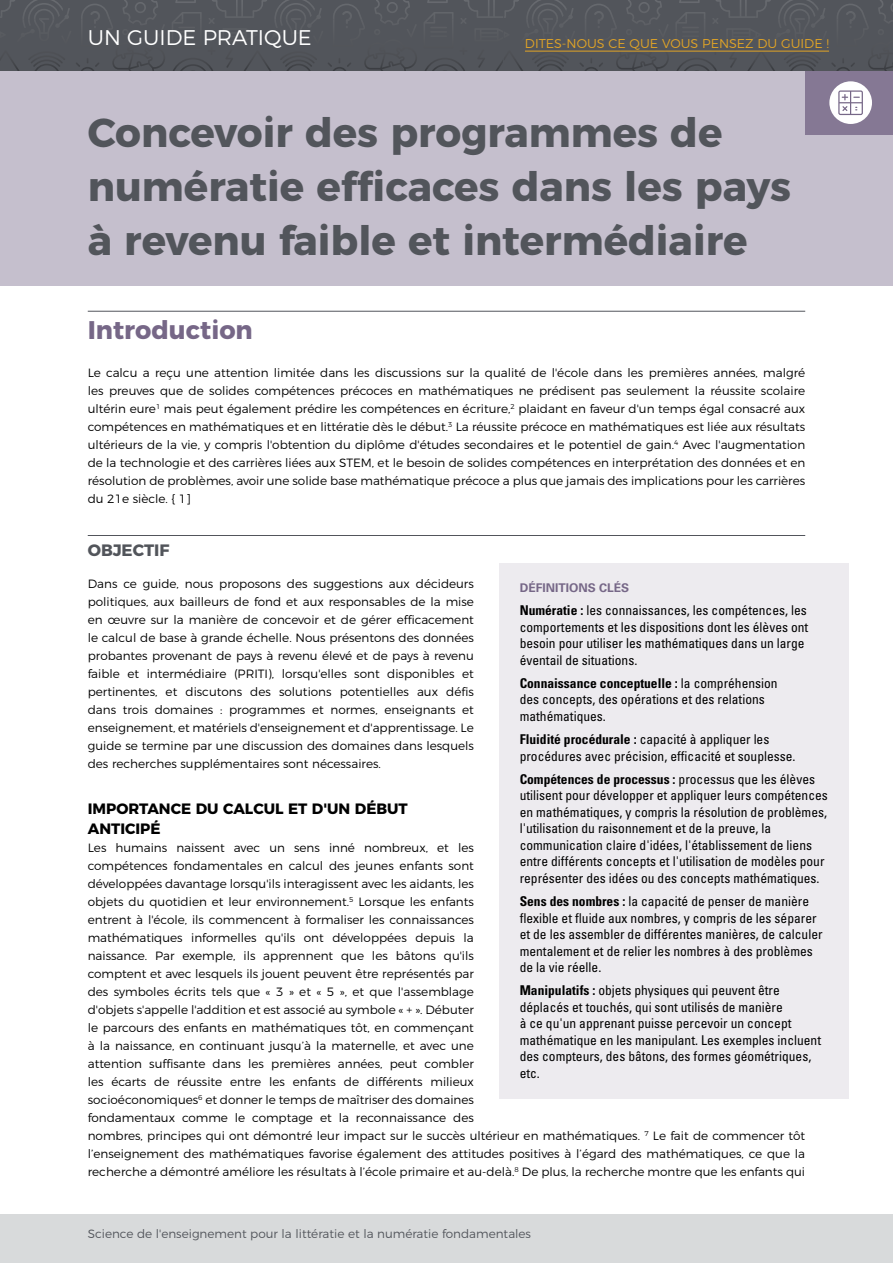
<style>
.page{position:relative;width:893px;height:1263px;background:#fff}
.page>*{position:absolute;margin:0;border:0;box-sizing:border-box;transform-origin:0 0}
.MainHead{font:700 40.5px/54px "Montserrat";color:#52555b}
.Heading1__rule{font:700 25.5px "Montserrat";color:#766787}
.EF_Headline_1{font:300 21.3px "Montserrat";color:#fff}
.Heading2__rule{font:700 16.5px "Montserrat";color:#52555b}
.Heading3{font:700 15px/19.5px "Montserrat";color:#000}
.Paragraph_Style_1{font:condensed 13.5px/16.5px "Univers LT Std";color:#000}
.PED_body{font:300 12.75px "Montserrat";color:#e1a426}
.Body{font:300 12px/18px "Montserrat";color:#000;text-align:justify}
.t1{font:300 12px "Montserrat";color:#52555b}
.Box_Heading__brwn{font:700 12px "Univers LT Std";color:#766787}
.s1{font-weight:700}
</style>
<div class="page">
<div style="left:0;top:1214px;width:893px;height:49px;background:#d8dadb"></div>
<div style="left:0;top:71px;width:893px;height:215px;background:#c5bfcd"></div>
<div style="left:805px;top:71px;width:88px;height:64px;background:#857894"></div>
<svg style="left:0;top:0;width:893px;height:71px;background:#52555b"></svg>
<div style="left:829px;top:81px;width:43px;height:43px;background:#fff;border-radius:50%"></div>
<hr style="left:88px;top:311px;width:717px;height:1px;background:#52555b">
<hr style="left:88px;top:535px;width:717px;height:1px;background:#52555b">
<svg style="left:838px;top:90px;width:25px;height:25px"></svg>
<div style="left:499px;top:563px;width:350px;height:535px;background:#edebef"></div>
<hr style="left:525px;top:51px;width:304px;height:1px;background:#e1a426">
<p class="EF_Headline_1" style="left:88px;top:21px;width:226px">UN GUIDE PRATIQUE</p>
<p class="PED_body" style="left:525px;top:34px;width:306px">DITES-NOUS CE QUE VOUS PENSEZ DU GUIDE !</p>
<p class="MainHead" style="left:88px;top:103px;width:705px">Concevoir des programmes de numératie efficaces dans les pays à revenu faible et intermédiaire</p>
<p class="Heading1__rule" style="left:88px;top:309px;width:167px">Introduction</p>
<p class="Body" style="left:88px;top:363px;width:719px">Le calcu a reçu une attention limitée dans les discussions sur la qualité de l'école dans les premières années, malgré les preuves que de solides compétences précoces en mathématiques ne prédisent pas seulement la réussite scolaire ultérin eure<sup>1</sup> mais peut également prédire les compétences en écriture,<sup>2</sup> plaidant en faveur d'un temps égal consacré aux compétences en mathématiques et en littératie dès le début.<sup>3</sup> La réussite précoce en mathématiques est liée aux résultats ultérieurs de la vie, y compris l'obtention du diplôme d'études secondaires et le potentiel de gain.<sup>4</sup> Avec l'augmentation de la technologie et des carrières liées aux STEM, et le besoin de solides compétences en interprétation des données et en résolution de problèmes, avoir une solide base mathématique précoce a plus que jamais des implications pour les carrières du 21e siècle. { 1]</p>
<p class="Heading2__rule" style="left:88px;top:537px;width:83px">OBJECTIF</p>
<p class="Body" style="left:88px;top:573px;width:388px">Dans ce guide, nous proposons des suggestions aux décideurs politiques, aux bailleurs de fond et aux responsables de la mise en œuvre sur la manière de concevoir et de gérer efficacement le calcul de base à grande échelle. Nous présentons des données probantes provenant de pays à revenu élevé et de pays à revenu faible et intermédiaire (PRITI), lorsqu'elles sont disponibles et pertinentes, et discutons des solutions potentielles aux défis dans trois domaines : programmes et normes, enseignants et enseignement, et matériels d'enseignement et d'apprentissage. Le guide se termine par une discussion des domaines dans lesquels des recherches supplémentaires sont nécessaires.</p>
<p class="Heading3" style="left:88px;top:798px;width:322px">IMPORTANCE DU CALCUL ET D'UN DÉBUT<br>ANTICIPÉ</p>
<p class="Body" style="left:88px;top:837px;width:719px;text-align:left">Les humains naissent avec un sens inné nombreux, et les<br>compétences fondamentales en calcul des jeunes enfants sont<br>développées davantage lorsqu'ils interagissent avec les aidants, les<br>objets du quotidien et leur environnement.<sup>5</sup> Lorsque les enfants<br>entrent à l'école, ils commencent à formaliser les connaissances<br>mathématiques informelles qu'ils ont développées depuis la<br>naissance. Par exemple, ils apprennent que les bâtons qu'ils<br>comptent et avec lesquels ils jouent peuvent être représentés par<br>des symboles écrits tels que « 3 » et « 5 », et que l'assemblage<br>d'objets s'appelle l'addition et est associé au symbole « + ». Débuter<br>le parcours des enfants en mathématiques tôt, en commençant<br>à la naissance, en continuant jusqu’à la maternelle, et avec une<br>attention suffisante dans les premières années, peut combler<br>les écarts de réussite entre les enfants de différents milieux<br>socioéconomiques<sup>6</sup> et donner le temps de maîtriser des domaines<br>fondamentaux comme le comptage et la reconnaissance des<br>nombres, principes qui ont démontré leur impact sur le succès ultérieur en mathématiques. <sup>7</sup> Le fait de commencer tôt l’enseignement des mathématiques favorise également des attitudes positives à l’égard des mathématiques, ce que la recherche a démontré améliore les résultats à l’école primaire et au-delà.<sup>8</sup> De plus, la recherche montre que les enfants qui</p>
<p class="Box_Heading__brwn" style="left:520px;top:580px;width:111px">DÉFINITIONS CLÉS</p>
<p class="Paragraph_Style_1" style="left:520px;top:602px;width:290px"><span class="s1">Numératie :</span> les connaissances, les compétences, les comportements et les dispositions dont les élèves ont besoin pour utiliser les mathématiques dans un large éventail de situations.</p>
<p class="Paragraph_Style_1" style="left:520px;top:674px;width:259px"><span class="s1">Connaissance conceptuelle :</span> la compréhension des concepts, des opérations et des relations mathématiques.</p>
<p class="Paragraph_Style_1" style="left:520px;top:731px;width:277px"><span class="s1">Fluidité procédurale :</span> capacité à appliquer les procédures avec précision, efficacité et souplesse.</p>
<p class="Paragraph_Style_1" style="left:520px;top:770px;width:310px"><span class="s1">Compétences de processus :</span> processus que les élèves utilisent pour développer et appliquer leurs compétences en mathématiques, y compris la résolution de problèmes, l'utilisation du raisonnement et de la preuve, la communication claire d'idées, l'établissement de liens entre différents concepts et l'utilisation de modèles pour représenter des idées ou des concepts mathématiques.</p>
<p class="Paragraph_Style_1" style="left:520px;top:893px;width:304px"><span class="s1">Sens des nombres :</span> la capacité de penser de manière flexible et fluide aux nombres, y compris de les séparer et de les assembler de différentes manières, de calculer mentalement et de relier les nombres à des problèmes de la vie réelle.</p>
<p class="Paragraph_Style_1" style="left:520px;top:982px;width:303px"><span class="s1">Manipulatifs :</span> objets physiques qui peuvent être déplacés et touchés, qui sont utilisés de manière<br>à ce qu'un apprenant puisse percevoir un concept mathématique en les manipulant. Les exemples incluent des compteurs, des bâtons, des formes géométriques, etc.</p>
<p class="t1" style="left:88px;top:1224px;width:445px">Science de l'enseignement pour la littératie et la numératie fondamentales</p>
</div>
